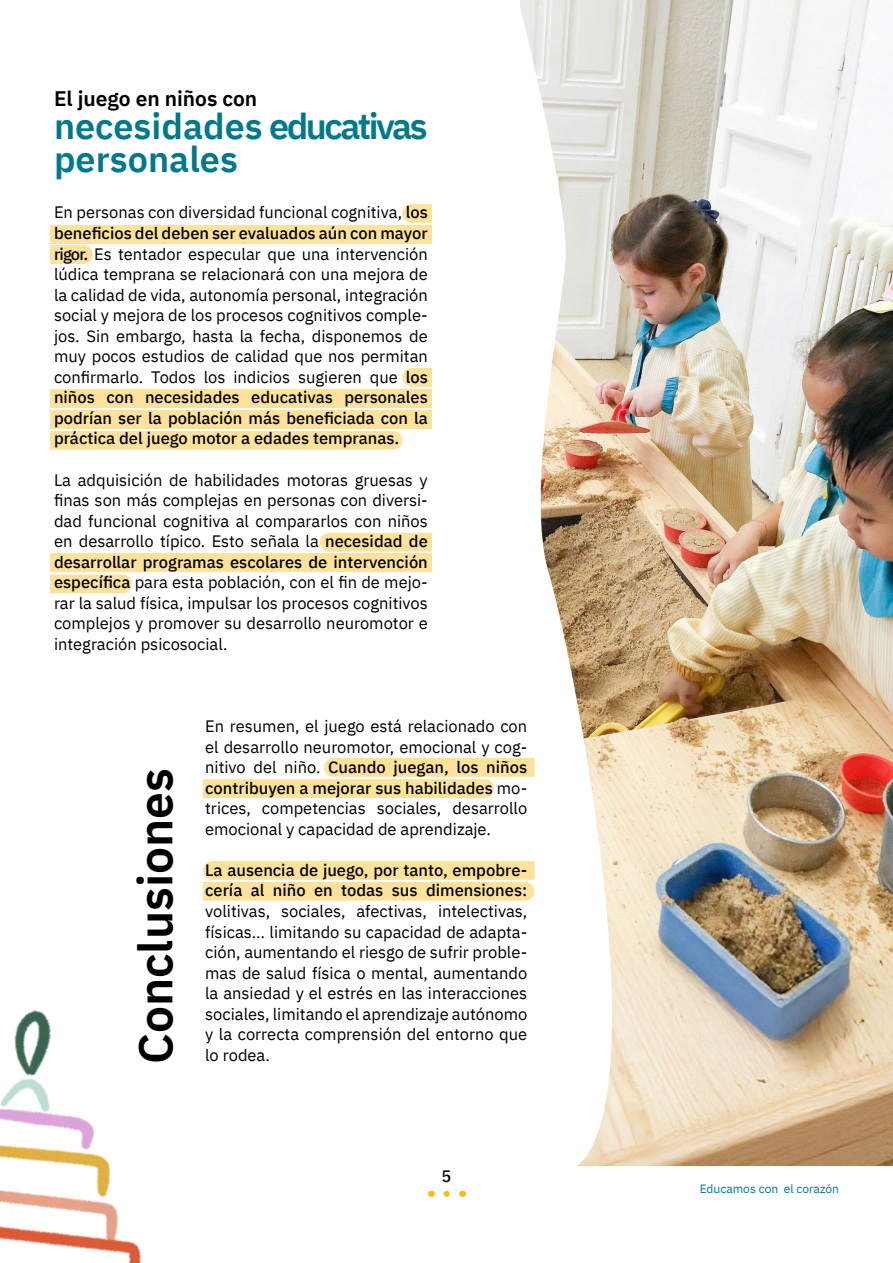
<style>
.page{position:relative;width:893px;height:1263px;background:#fff}
.page>*{position:absolute;margin:0;border:0;box-sizing:border-box;transform-origin:0 0}
.t1{font:600 48px "IBM Plex Sans";color:#000}
.t2{font:600 36px/33px "IBM Plex Sans";color:#007a8a}
.t3{font:600 21px "IBM Plex Sans";color:#000}
.t4{font:16.5px/20.5px "IBM Plex Sans";color:#000;text-align:justify}
.t5{font:500 16.5px/20.5px "IBM Plex Sans";color:#000}
.t6{font:12px "IBM Plex Sans";color:#007989}
.s1{font-weight:500}
</style>
<div class="page">
<img style="left:0;top:1010px;width:142px;height:253px">
<img style="left:659px;top:0;width:234px;height:1165px">
<svg style="left:429px;top:0;width:230px;height:1197px"></svg>
<svg style="left:446px;top:1191px;width:8px;height:6px"></svg>
<div style="left:50px;top:225px;width:382px;height:18px;background:#fde29b"></div>
<div style="left:50px;top:389px;width:382px;height:19px;background:#fde29b"></div>
<div style="left:50px;top:410px;width:382px;height:19px;background:#fde29b"></div>
<div style="left:50px;top:553px;width:382px;height:19px;background:#fde29b"></div>
<svg style="left:402px;top:204px;width:30px;height:19px"></svg>
<svg style="left:402px;top:368px;width:30px;height:19px"></svg>
<svg style="left:320px;top:533px;width:112px;height:19px"></svg>
<svg style="left:203px;top:861px;width:331px;height:40px"></svg>
<svg style="left:203px;top:758px;width:331px;height:40px"></svg>
<svg style="left:50px;top:245px;width:43px;height:19px"></svg>
<div style="left:50px;top:431px;width:352px;height:19px;background:#fde29b"></div>
<svg style="left:50px;top:574px;width:82px;height:19px"></svg>
<p class="t3" style="left:54px;top:82px;width:205px">El juego en niños con</p>
<h2 class="t2" style="left:54px;top:107px;width:375px">necesidades educativas personales</h2>
<p class="t4" style="left:54px;top:201px;width:375px">En personas con diversidad funcional cognitiva, <span class="s1">los beneficios del deben ser evaluados aún con mayor rigor.</span> Es tentador especular que una intervención lúdica temprana se relacionará con una mejora de la calidad de vida, autonomía personal, integración social y mejora de los procesos cognitivos comple&shy;jos. Sin embargo, hasta la fecha, disponemos de muy pocos estudios de calidad que nos permitan confirmarlo. Todos los indicios sugieren que <span class="s1">los niños con necesidades educativas personales podrían ser la población más beneficiada con la práctica del juego motor a edades tempranas.</span></p>
<p class="t4" style="left:54px;top:468px;width:375px">La adquisición de habilidades motoras gruesas y finas son más complejas en personas con diversi&shy;dad funcional cognitiva al compararlos con niños en desarrollo típico. Esto señala la <span class="s1">necesidad de desarrollar programas escolares de intervención específica</span> para esta población, con el fin de mejo&shy;rar la salud física, impulsar los procesos cognitivos complejos y promover su desarrollo neuromotor e integración psicosocial.</p>
<h1 class="t1" style="left:118px;top:1064px;width:298px;rotate:-90deg">Conclusiones</h1>
<p class="t4" style="left:205px;top:715px;width:324px">En resumen, el juego está relacionado con el desarrollo neuromotor, emocional y cog&shy;nitivo del niño. <span class="s1">Cuando juegan, los niños contribuyen a mejorar sus habilidades</span> mo&shy;trices, competencias sociales, desarrollo emocional y capacidad de aprendizaje.</p>
<p class="t5" style="left:205px;top:858px;width:324px">La ausencia de juego, por tanto, empobre&shy;cería al niño en todas sus dimensiones:</p>
<p class="t4" style="left:205px;top:899px;width:324px">volitivas, sociales, afectivas, intelectivas, físicas… limitando su capacidad de adapta&shy;ción, aumentando el riesgo de sufrir proble&shy;mas de salud física o mental, aumentando la ansiedad y el estrés en las interacciones sociales, limitando el aprendizaje autónomo y la correcta comprensión del entorno que lo rodea.</p>
<p class="t5" style="left:442px;top:1165px;width:11px">5</p>
<p class="t6" style="left:700px;top:1179px;width:141px">Educamos con el corazón</p>
</div>
